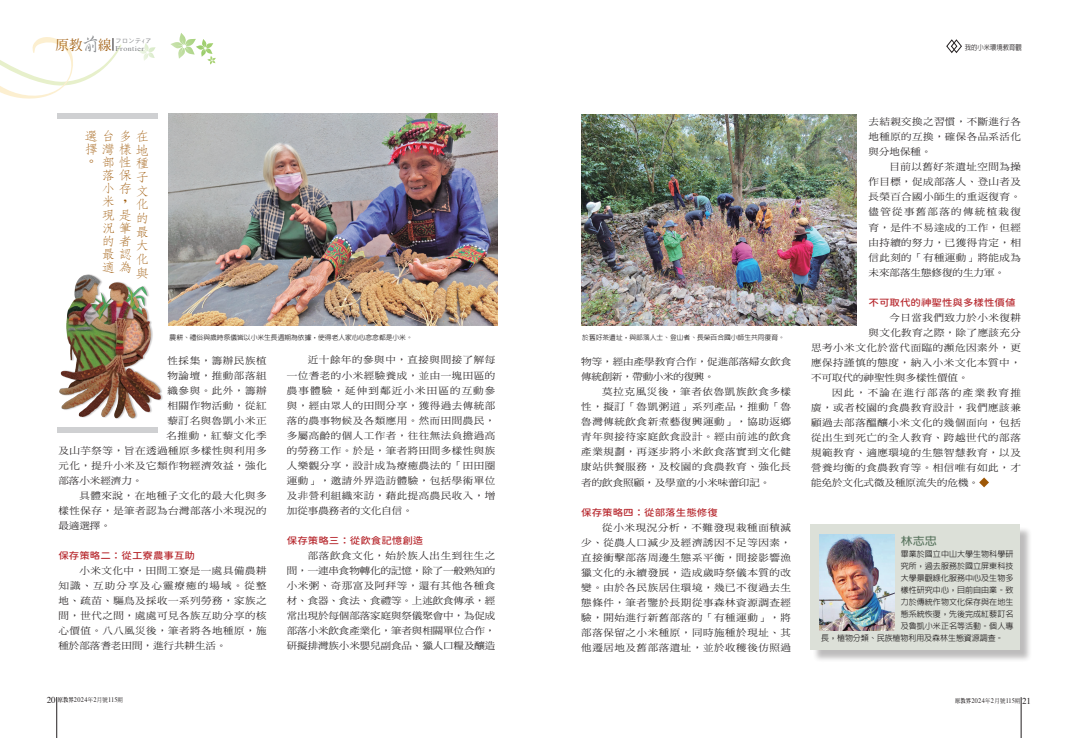
<style>
.page{position:relative;width:1078px;height:738px;background:#fff}
.page>*{position:absolute;margin:0;border:0;box-sizing:border-box;transform-origin:0 0}
.t1{font:300 12.6px/13px "AR Fang Song B5 HK";color:#9e5807;scale:1.11 1}
.t2{font:700 10.8px "AR Hei B5";color:#5a755f;scale:1.11 1}
.t3{font:9.4px/15px "DF Ming Std W5";letter-spacing:.045em;color:#231f20;text-align:justify;scale:1.11 1}
.t4{font:9.4px/15px "DF Ming Std W5";color:#231f20;scale:1.11 1}
.t5{font:9.4px "Gen Sen Rounded TW M";color:#b7282e;scale:1.11 1}
.t6{font:9.4px "DF Ming Std W5";letter-spacing:.13em;color:#231f20;scale:1.11 1}
.t7{font:9.4px "DF Ming Std W5";letter-spacing:.07em;color:#231f20;scale:1.11 1}
.t8{font:500 8px "AR Hei B5";letter-spacing:.005em;color:#231f20}
.t9{font:7.2px "Times";letter-spacing:.05em;color:#808285;scale:1.11 1}
.t10{font:7px "Times";letter-spacing:.05em;color:#231f20;scale:.9 1}
.t11{font:500 7px "AR Hei B5";color:#231f20;scale:.9 1}
.t12{font:500 6.8px "AR Hei B5";color:#231f20}
.t13{font:6px "Heisei Kaku Go Std W3";color:#808285}
.s1{font-family:"AR Xing Shu B5";font-weight:500;font-size:18.5px}
.s2{font-size:9px}
.s3{font-family:"AR Ming B5";font-weight:800;font-size:6px}
.s4{font-family:"DF Ming Std W5";font-size:6px}
</style>
<div class="page">
<svg style="left:170px;top:33px;width:46px;height:32px"></svg>
<svg style="left:139px;top:43px;width:16px;height:18px"></svg>
<hr style="left:57px;top:696px;width:1px;height:41px;background:#231f20">
<hr style="left:1020px;top:696px;width:1px;height:41px;background:#231f20">
<svg style="left:0;top:37px;width:122px;height:62px"></svg>
<svg style="left:979px;top:477px;width:9px;height:10px"></svg>
<div style="left:57px;top:427px;width:100px;height:5px;background:#cfd0d2"></div>
<div style="left:57px;top:113px;width:100px;height:6px;background:#cfd0d2"></div>
<svg style="left:946px;top:39px;width:16px;height:14px"></svg>
<div style="left:812px;top:525px;width:220px;height:137px;background:#231f20;opacity:.3"></div>
<div style="left:810px;top:524px;width:209px;height:125px;background:#dce0d8"></div>
<img style="left:819px;top:534px;width:75px;height:96px">
<img style="left:168px;top:114px;width:329px;height:211px">
<img style="left:581px;top:114px;width:275px;height:211px">
<img style="left:59px;top:273px;width:113px;height:156px">
<p class="t9" style="left:56px;top:44px;width:81px"><sup>原教</sup><span class="s1">前</span><sup>線</sup> Frontier</p>
<p class="t13" style="left:115px;top:36px;width:38px">フロンテ<sub>ｲ</sub>ア</p>
<p class="t11" style="left:964px;top:44px;width:65px">我的小米環境教育觀</p>
<h1 class="t1" style="left:85px;top:130px;width:59px">選台<br>擇灣樣地</h1>
<h1 class="t1" style="left:85px;top:155px;width:9px">。</h1>
<h1 class="t1" style="left:102px;top:156px;width:44px">部性種落保<br>小存<br>米，<br>現是<br>況筆<br>的者<br>最認<br>適為</h1>
<h1 class="t1" style="left:119px;top:130px;width:28px">多在</h1>
<h1 class="t1" style="left:136px;top:170px;width:13px;line-height:13.6px;text-align:justify">子文化的最大化與</h1>
<p class="t12" style="left:169px;top:333px;width:244px">農耕、禮俗與歲時祭儀皆以小米生長週期為依據，使得老人家心心念念都是小米。</p>
<p class="t12" style="left:582px;top:333px;width:204px">於舊好茶遺址，與部落人士、登山者、長榮百合國小師生共同復育。</p>
<p class="t3" style="left:167px;top:352px;width:91px">性採集，籌辦民族植</p>
<p class="t3" style="left:167px;top:367px;width:91px">物論壇，推動部落組</p>
<p class="t3" style="left:167px;top:382px;width:91px">織參與。此外，籌辦</p>
<p class="t3" style="left:167px;top:397px;width:91px">相關作物活動，從紅</p>
<p class="t3" style="left:167px;top:412px;width:91px">藜訂名與魯凱小米正</p>
<p class="t7" style="left:166px;top:430px;width:92px">名推動，紅藜文化季</p>
<p class="t3" style="left:58px;top:442px;width:189px">及山芋祭等，旨在透過種原多樣性與利用多</p>
<p class="t3" style="left:58px;top:457px;width:189px">元化，提升小米及它類作物經濟效益，強化</p>
<p class="t4" style="left:58px;top:472px;width:77px">部落小米經濟力。</p>
<p class="t3" style="left:79px;top:487px;width:170px">具體來說，在地種子文化的最大化與多</p>
<p class="t3" style="left:58px;top:502px;width:189px">樣性保存，是筆者認為台灣部落小米現況的</p>
<p class="t3" style="left:58px;top:517px;width:49px">最適選擇。</p>
<p class="t5" style="left:58px;top:549px;width:124px">保存策略二：從工寮農事互助</p>
<p class="t3" style="left:58px;top:562px;width:189px;text-indent:21px">小米文化中，田間工寮是一處具備農耕知識、互助分享及心靈療癒的場域。從整地、疏苗、驅鳥及採收一系列勞務，家族之間，世代之間，處處可見各族互助分享的核心價值。八八風災後，筆者將各地種原，施種於部落耆老田間，進行共耕生活。</p>
<p class="t3" style="left:287px;top:352px;width:189px;text-indent:21px">近十餘年的參與中，直接與間接了解每一位耆老的小米經驗養成，並由一塊田區的農事體驗，延伸到鄰近小米田區的互動參與，經由眾人的田間分享，獲得過去傳統部落的農事物候及各類應用。然而田間農民，多屬高齡的個人工作者，往往無法負擔過高的勞務工作。於是，筆者將田間多樣性與族人樂觀分享，設計成為療癒農法的「田田圈運動」，邀請外界造訪體驗，包括學術單位及非營利組織來訪，藉此提高農民收入，增加從事農務者的文化自信。</p>
<p class="t5" style="left:287px;top:534px;width:124px">保存策略三：從飲食記憶創造</p>
<p class="t3" style="left:287px;top:547px;width:189px;text-indent:21px">部落飲食文化，始於族人出生到往生之間，一連串食物轉化的記憶，除了一般熟知的小米粥、奇那富及阿拜等，還有其他各種食材、食器、食法、食禮等。上述飲食傳承，經常出現於每個部落家庭與祭儀聚會中，為促成部落小米飲食產業化，筆者與相關單位合作，研擬排灣族小米嬰兒副食品、獵人口糧及釀造</p>
<p class="t4" style="left:581px;top:354px;width:191px">物等，經由產學教育合作，促進部落婦女飲食傳統創新，帶動小米的復興。</p>
<p class="t3" style="left:581px;top:384px;width:190px;text-indent:21px">莫拉克風災後，筆者依魯凱族飲食多樣性，擬訂「魯凱粥道」系列產品，推動「魯魯灣傳統飲食新煮藝復興運動」，協助返鄉青年與接待家庭飲食設計。經由前述的飲食產業規劃，再逐步將小米飲食落實到文化健康站供餐服務，及校園的食農教育、強化長者的飲食照顧，及學童的小米味蕾印記。</p>
<p class="t5" style="left:581px;top:506px;width:124px">保存策略四：從部落生態修復</p>
<p class="t3" style="left:581px;top:519px;width:190px;text-indent:21px">從小米現況分析，不難發現栽種面積減少、從農人口減少及經濟誘因不足等因素，直接衝擊部落周邊生態系平衡，間接影響漁獵文化的永續發展，造成歲時祭儀本質的改變。由於各民族居住環境，幾已不復過去生態條件，筆者鑒於長期從事森林資源調查經驗，開始進行新舊部落的「有種運動」，將部落保留之小米種原，同時施種於現址、其他遷居地及舊部落遺址，並於收穫後仿照過</p>
<p class="t3" style="left:868px;top:114px;width:139px">去結親交換之習慣，不斷進行各地種原的互換，確保各品系活化與分地保種。</p>
<p class="t3" style="left:868px;top:159px;width:139px;text-indent:21px">目前以舊好茶遺址空間為操作目標，促成部落人、登山者及長榮百合國小師生的重返復育。儘管從事舊部落的傳統植栽復育，是件不易達成的工作，但經由持續的努力，已獲得肯定，相信此刻的「有種運動」將能成為未來部落生態修復的生力軍。</p>
<p class="t5" style="left:868px;top:297px;width:134px">不可取代的神聖性與多樣性價值</p>
<p class="t3" style="left:889px;top:309px;width:120px">今日當我們致力於小米復耕</p>
<p class="t3" style="left:868px;top:324px;width:139px">與文化教育之際，除了應該充分</p>
<p class="t3" style="left:810px;top:339px;width:190px">思考小米文化於當代面臨的瀕危因素外，更</p>
<p class="t3" style="left:810px;top:354px;width:190px">應保持謹慎的態度，納入小米文化本質中，</p>
<p class="t4" style="left:810px;top:369px;width:143px">不可取代的神聖性與多樣性價值。</p>
<p class="t6" style="left:831px;top:387px;width:172px">因此，不論在進行部落的產業教育推</p>
<p class="t3" style="left:810px;top:399px;width:190px">廣，或者校園的食農教育設計，我們應該兼</p>
<p class="t3" style="left:810px;top:414px;width:190px">顧過去部落醞釀小米文化的幾個面向，包括</p>
<p class="t3" style="left:810px;top:429px;width:190px">從出生到死亡的全人教育、跨越世代的部落</p>
<p class="t3" style="left:810px;top:444px;width:190px">規範教育、適應環境的生態智慧教育，以及</p>
<p class="t3" style="left:810px;top:459px;width:190px">營養均衡的食農教育等。相信唯有如此，才</p>
<p class="t4" style="left:810px;top:474px;width:153px">能免於文化式微及種原流失的危機。</p>
<p class="t2" style="left:900px;top:535px;width:34px">林志忠</p>
<p class="t8" style="left:900px;top:550px;width:114px">畢業於國立中山大學生物科學研</p>
<p class="t8" style="left:900px;top:562px;width:114px">究所，過去服務於國立屏東科技</p>
<p class="t8" style="left:900px;top:574px;width:114px">大學景觀綠化服務中心及生物多</p>
<p class="t8" style="left:900px;top:586px;width:114px">樣性研究中心，目前自由業。致</p>
<p class="t8" style="left:900px;top:598px;width:114px">力於傳統作物文化保存與在地生</p>
<p class="t8" style="left:900px;top:610px;width:114px">態系統恢復，先後完成紅藜訂名</p>
<p class="t8" style="left:900px;top:622px;width:114px">及魯凱小米正名等活動。個人專</p>
<p class="t8" style="left:821px;top:634px;width:184px">長，植物分類、民族植物利用及森林生態資源調查。</p>
<p class="t10" style="left:47px;top:695px;width:86px"><span class="s2">20</span> <span class="s3">原教界</span>2024<span class="s4">年</span>2<span class="s4">月號</span>115<span class="s4">期</span></p>
<p class="t10" style="left:954px;top:695px;width:86px"><span class="s3">原教界</span>2024<span class="s4">年</span>2<span class="s4">月號</span>115<span class="s4">期</span> <span class="s2">21</span></p>
</div>
